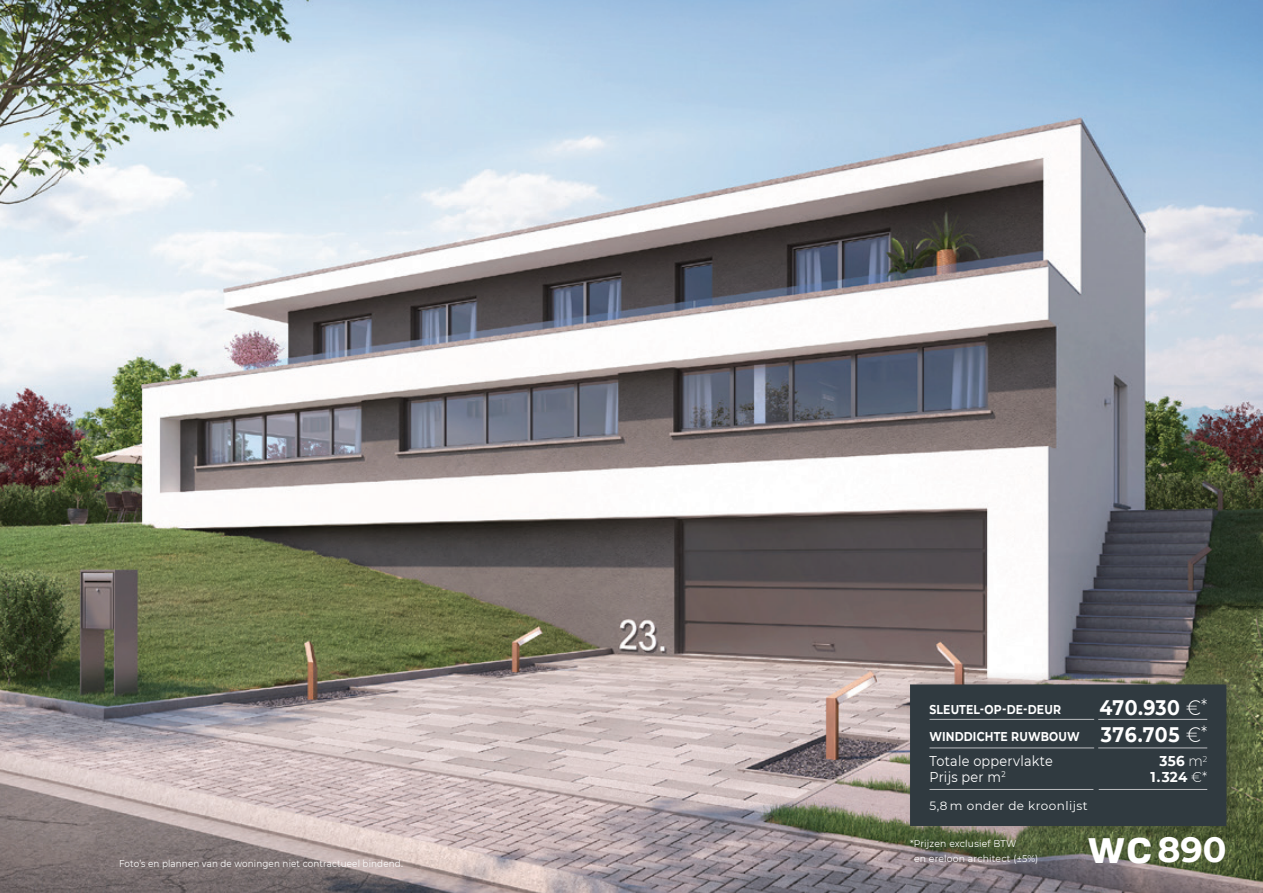
<style>
.page{position:relative;width:1263px;height:893px;background:#fff}
.page>*{position:absolute;margin:0;border:0;box-sizing:border-box;transform-origin:0 0}
.t1{font:700 47.1px "Familiar Pro";color:#fff}
.t2{font:700 34.95px "Montserrat";color:#fff}
.t3{font:700 21px/27px "Montserrat";letter-spacing:.02em;color:#fff;scale:.9 1}
.t4{font:14.25px/15.9px "Montserrat";letter-spacing:.02em;color:#fff;scale:.9 1}
.t5{font:700 14.25px/15.9px "Montserrat";letter-spacing:.01em;color:#fff;text-align:right;scale:.95 1}
.t6{font:700 12.75px/27px "Montserrat";letter-spacing:.015em;color:#fff;scale:.85 1}
.t7{font:12px "Montserrat";letter-spacing:.035em;color:#fff}
.t8{font:9.75px "Montserrat";letter-spacing:.015em;color:#fff;scale:.9 1}
.t9{font:9.75px "Montserrat";letter-spacing:.015em;color:#fff;scale:.95 1}
.s1{font-weight:300}
.s2{font-weight:300;font-size:18px}
</style>
<div class="page">
<img style="left:0;top:0;width:1263px;height:893px">
<div style="left:904px;top:669px;width:346px;height:172px;background:#231f20;opacity:.24"></div>
<div style="left:910px;top:684px;width:316px;height:142px;background:#303a40"></div>
<hr style="left:929px;top:719px;width:165px;height:1px;background:#bcbdc0">
<hr style="left:929px;top:748px;width:165px;height:1px;background:#bcbdc0">
<hr style="left:929px;top:789px;width:164px;height:1px;background:#bcbdc0">
<hr style="left:1098px;top:719px;width:109px;height:1px;background:#bcbdc0">
<hr style="left:1098px;top:748px;width:109px;height:1px;background:#bcbdc0">
<hr style="left:1099px;top:789px;width:108px;height:1px;background:#bcbdc0">
<h3 class="t3" style="left:1099px;top:693px;width:121px">470.930 <span class="s1">€</span><span class="s2">*<br></span>376.705 <span class="s1">€</span><span class="s2">*</span></h3>
<h3 class="t5" style="left:1150px;top:753px;width:61px">356 <span class="s1">m</span><sup>2<br></sup>1.324 <span class="s1">€*</span></h3>
<h3 class="t6" style="left:929px;top:695px;width:178px">SLEUTEL-OP-DE-DEUR<br>WINDDICHTE RUWBOUW</h3>
<h3 class="t4" style="left:929px;top:754px;width:138px">Totale oppervlakte<br>Prijs per m<sup>2</sup></h3>
<p class="t7" style="left:929px;top:797px;width:160px">5,8 m onder de kroonlijst</p>
<p class="t9" style="left:910px;top:840px;width:113px">*Prijzen exclusief BTW</p>
<h2 class="t2" style="left:1157px;top:825px;width:71px">890</h2>
<h1 class="t1" style="left:1088px;top:819px;width:66px">wc</h1>
<p class="t8" style="left:119px;top:859px;width:317px">Foto’s en plannen van de woningen niet contractueel bindend.</p>
<p class="t9" style="left:914px;top:852px;width:132px">en ereloon architect (±5%)</p>
</div>
